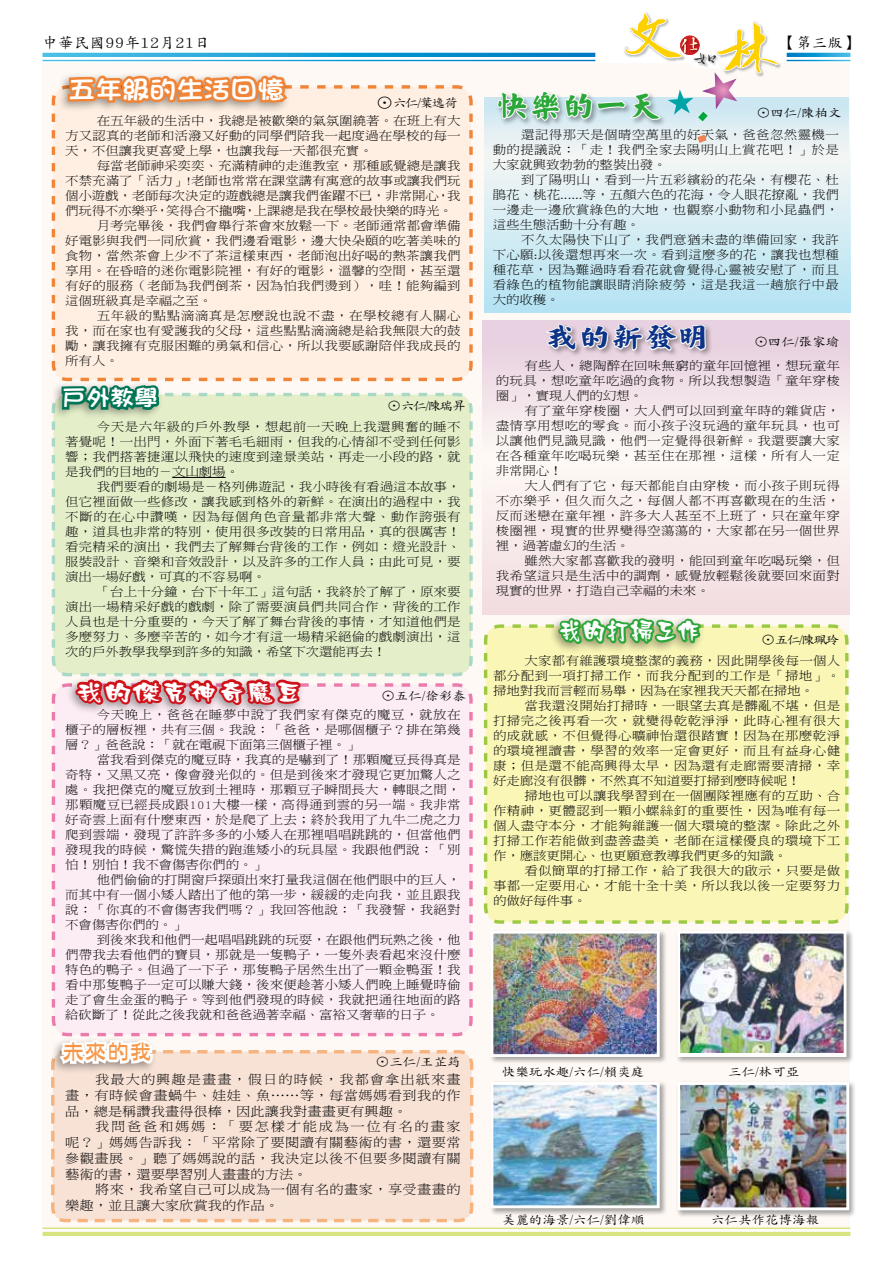
<style>
.page{position:relative;width:893px;height:1263px;background:#fff}
.page>*{position:absolute;margin:0;border:0;box-sizing:border-box;transform-origin:0 0}
.t1{font:29.7px "Maokai EG Heavy Big 5";color:#2aa738;scale:1.11 1}
.t2{font:26.4px "Maokai EG Heavy Big 5";color:#0c3388;scale:1.25 1}
.t3{font:24.3px "DF Fang Yuan Std W7";color:#fff;scale:1.11 1}
.t4{font:24.3px "Pop 3 EG Extra Big 5";color:#fff}
.t5{font:22.95px "Pop 3 EG Extra Big 5";color:#fff;scale:1.24 1}
.t6{font:21.6px "DF Fang Yuan Std W7";color:#fff;scale:1.11 1}
.t7{font:20.25px "DFPG Ya Yi W6 MP BF";color:#f79646;scale:1.11 1}
.t8{font:15px "DF Kai Shu Std W5";letter-spacing:.05em;color:#000}
.t9{font:12.9px/15.8px "DF Ming Std W3";letter-spacing:.025em;color:#000;text-align:justify;scale:1.11 1}
.t10{font:12.15px/15px "DF Ming Std W3";letter-spacing:.01em;color:#000;text-align:justify;scale:1.11 1}
.t11{font:12.15px "DF Kai Shu Std W5";color:#000;scale:1.11 1}
.t12{font:12.15px "DF Ming Std W3";letter-spacing:-.01em;color:#000;scale:1.11 1}
.t13{font:12.15px "DF Ming Std W3";letter-spacing:-.02em;color:#000;scale:1.11 1}
.t14{font:12.15px "DF Ming Std W3";letter-spacing:.04em;color:#000;scale:1.11 1}
.s1{font-family:"DF Ming Std W5";font-size:14.85px}
.s2{font-family:"DF Ming Std W5"}
</style>
<div class="page">
<div style="left:43px;top:64px;width:807px;height:1166px;background:#fef9f5"></div>
<hr style="left:43px;top:1227px;width:807px;height:2px;background:#d9e480">
<hr style="left:43px;top:1232px;width:807px;height:4px;background:#d9e480">
<svg style="left:43px;top:53px;width:453px;height:4px;background:#1fa2d7"></svg>
<svg style="left:787px;top:53px;width:63px;height:4px"></svg>
<svg style="left:448px;top:392px;width:25px;height:285px;background:#e1edcb"></svg>
<div style="left:482px;top:462px;width:368px;height:153px;background:#f6e6e8"></div>
<svg style="left:482px;top:321px;width:368px;height:184px"></svg>
<div style="left:546px;top:322px;width:167px;height:35px;background:#000;opacity:.35"></div>
<svg style="left:546px;top:320px;width:161px;height:102px"></svg>
<div style="left:676px;top:929px;width:178px;height:135px;background:#000;opacity:.35"></div>
<img style="left:681px;top:935px;width:161px;height:118px">
<div style="left:677px;top:931px;width:169px;height:126px;border:3px solid #fff"></div>
<div style="left:489px;top:929px;width:178px;height:135px;background:#000;opacity:.35"></div>
<img style="left:494px;top:935px;width:162px;height:118px">
<div style="left:490px;top:931px;width:170px;height:126px;border:3px solid #fff"></div>
<div style="left:489px;top:1080px;width:178px;height:136px;background:#000;opacity:.35"></div>
<img style="left:494px;top:1086px;width:162px;height:118px">
<div style="left:490px;top:1082px;width:170px;height:126px;border:3px solid #fff"></div>
<div style="left:676px;top:1080px;width:180px;height:138px;background:#000;opacity:.35"></div>
<img style="left:681px;top:1086px;width:164px;height:120px">
<div style="left:677px;top:1082px;width:172px;height:128px;border:3px solid #fff"></div>
<div style="left:51px;top:85px;width:422px;height:297px;background:#feefe2"></div>
<div style="left:56px;top:70px;width:235px;height:43px;background:#000;opacity:.38"></div>
<svg style="left:65px;top:70px;width:379px;height:198px;background:#fbe6d5"></svg>
<svg style="left:51px;top:683px;width:422px;height:354px"></svg>
<div style="left:483px;top:624px;width:366px;height:300px;background:#f9f6b6"></div>
<svg style="left:508px;top:614px;width:312px;height:131px;background:#eaeeb0"></svg>
<div style="left:484px;top:132px;width:366px;height:181px;background:linear-gradient(to bottom,#f8f6f4,#b6e4f3)"></div>
<svg style="left:484px;top:97px;width:364px;height:98px;fill:#ecf3f4"></svg>
<svg style="left:496px;top:12px;width:282px;height:131px"></svg>
<svg style="left:51px;top:375px;width:397px;height:637px"></svg>
<div style="left:51px;top:1050px;width:423px;height:173px;background:#f8e2d6"></div>
<div style="left:47px;top:1035px;width:109px;height:39px;background:#000;opacity:.38"></div>
<svg style="left:55px;top:1029px;width:393px;height:38px"></svg>
<p class="t8" style="left:43px;top:35px;width:169px">中華民國99年12月21日</p>
<p class="t8" style="left:781px;top:35px;width:79px">【第三版】</p>
<h3 class="t3" style="left:69px;top:76px;width:196px">五年級的生活回憶</h3>
<p class="t10" style="left:65px;top:112px;width:358px;text-indent:31px">在五年級的生活中，我總是被歡樂的氣氛圍繞著。在班上有大方又認真的老師和活潑又好動的同學們陪我一起度過在學校的每一天，不但讓我更喜愛上學，也讓我每一天都很充實。</p>
<p class="t10" style="left:97px;top:157px;width:329px">每當老師神采奕奕、充滿精神的走進教室，那種感覺總是讓我</p>
<p class="t10" style="left:65px;top:172px;width:358px">不禁充滿了「活力」!老師也常常在課堂講有寓意的故事或讓我們玩</p>
<p class="t12" style="left:65px;top:189px;width:358px">個小遊戲，老師每次決定的遊戲總是讓我們雀躍不已，非常開心，我</p>
<p class="t13" style="left:65px;top:204px;width:351px">們玩得不亦樂乎，笑得合不攏嘴，上課總是我在學校最快樂的時光。</p>
<p class="t10" style="left:97px;top:217px;width:329px">月考完畢後，我們會舉行茶會來放鬆一下。老師通常都會準備</p>
<p class="t10" style="left:65px;top:232px;width:358px">好電影與我們一同欣賞，我們邊看電影，邊大快朵頤的吃著美味的</p>
<p class="t10" style="left:65px;top:248px;width:358px">食物，當然茶會上少不了茶這樣東西，老師泡出好喝的熱茶讓我們</p>
<p class="t10" style="left:65px;top:263px;width:358px">享用。在昏暗的迷你電影院裡，有好的電影，溫馨的空間，甚至還</p>
<p class="t10" style="left:65px;top:278px;width:358px">有好的服務（老師為我們倒茶，因為怕我們燙到），哇！能夠編到</p>
<p class="t12" style="left:65px;top:294px;width:134px">這個班級真是幸福之至。</p>
<p class="t14" style="left:97px;top:309px;width:329px">五年級的點點滴滴真是怎麼說也說不盡，在學校總有人關心</p>
<p class="t10" style="left:65px;top:323px;width:358px">我，而在家也有愛護我的父母，這些點點滴滴總是給我無限大的鼓</p>
<p class="t10" style="left:65px;top:338px;width:358px">勵，讓我擁有克服困難的勇氣和信心，所以我要感謝陪伴我成長的</p>
<p class="t10" style="left:65px;top:353px;width:50px">所有人。</p>
<p class="t11" style="left:377px;top:96px;width:74px"><span class="s1">☉</span>六仁/葉逸荷</p>
<h3 class="t6" style="left:62px;top:386px;width:88px">戶外教學</h3>
<p class="t11" style="left:388px;top:399px;width:72px"><span class="s2">☉</span>六仁/陳瑞昇</p>
<p class="t10" style="left:65px;top:419px;width:358px;text-indent:31px">今天是六年級的戶外教學，想起前一天晚上我還興奮的睡不著覺呢！一出門，外面下著毛毛細雨，但我的心情卻不受到任何影響；我們搭著捷運以飛快的速度到達景美站，再走一小段的路，就是我們的目地的－文山劇場。</p>
<p class="t10" style="left:65px;top:479px;width:358px;text-indent:31px">我們要看的劇場是－格列佛遊記，我小時後有看過這本故事，但它裡面做一些修改，讓我感到格外的新鮮。在演出的過程中，我不斷的在心中讚嘆，因為每個角色音量都非常大聲、動作誇張有趣，道具也非常的特別，使用很多改裝的日常用品，真的很厲害！看完精采的演出，我們去了解舞台背後的工作，例如：燈光設計、服裝設計、音樂和音效設計，以及許多的工作人員；由此可見，要演出一場好戲，可真的不容易啊。</p>
<p class="t10" style="left:65px;top:584px;width:358px;text-indent:31px">「台上十分鐘，台下十年工」這句話，我終於了解了，原來要演出一場精采好戲的戲劇，除了需要演員們共同合作，背後的工作人員也是十分重要的，今天了解了舞台背後的事情，才知道他們是多麼努力、多麼辛苦的，如今才有這一場精采絕倫的戲劇演出，這次的戶外教學我學到許多的知識，希望下次還能再去！</p>
<h3 class="t5" style="left:75px;top:680px;width:185px">我的傑克神奇魔豆</h3>
<p class="t11" style="left:381px;top:689px;width:78px"><span class="s2">☉</span>五仁/徐彩泰</p>
<p class="t10" style="left:65px;top:707px;width:358px;text-indent:31px">今天晚上，爸爸在睡夢中說了我們家有傑克的魔豆，就放在櫃子的層板裡，共有三個。我說：「爸爸，是哪個櫃子？排在第幾層？」爸爸說：「就在電視下面第三個櫃子裡。」</p>
<p class="t10" style="left:65px;top:752px;width:358px;text-indent:31px">當我看到傑克的魔豆時，我真的是嚇到了！那顆魔豆長得真是奇特，又黑又亮，像會發光似的。但是到後來才發現它更加驚人之處。我把傑克的魔豆放到土裡時，那顆豆子瞬間長大，轉眼之間，那顆魔豆已經長成跟101大樓一樣，高得通到雲的另一端。我非常好奇雲上面有什麼東西，於是爬了上去；終於我用了九牛二虎之力爬到雲端，發現了許許多多的小矮人在那裡唱唱跳跳的，但當他們發現我的時候，驚慌失措的跑進矮小的玩具屋。我跟他們說：「別怕！別怕！我不會傷害你們的。」</p>
<p class="t10" style="left:65px;top:872px;width:358px;text-indent:31px">他們偷偷的打開窗戶探頭出來打量我這個在他們眼中的巨人，而其中有一個小矮人踏出了他的第一步，緩緩的走向我，並且跟我說：「你真的不會傷害我們嗎？」我回答他說：「我發誓，我絕對不會傷害你們的。」</p>
<p class="t10" style="left:65px;top:932px;width:358px;text-indent:31px">到後來我和他們一起唱唱跳跳的玩耍，在跟他們玩熟之後，他們帶我去看他們的寶貝，那就是一隻鴨子，一隻外表看起來沒什麼特色的鴨子。但過了一下子，那隻鴨子居然生出了一顆金鴨蛋！我看中那隻鴨子一定可以賺大錢，後來便趁著小矮人們晚上睡覺時偷走了會生金蛋的鴨子。等到他們發現的時候，我就把通往地面的路給砍斷了！從此之後我就和爸爸過著幸福、富裕又奢華的日子。</p>
<h3 class="t7" style="left:62px;top:1042px;width:83px">未來的我</h3>
<p class="t11" style="left:376px;top:1055px;width:78px"><span class="s2">☉</span>三仁/王芷筠</p>
<p class="t9" style="left:65px;top:1071px;width:358px;text-indent:30px">我最大的興趣是畫畫，假日的時候，我都會拿出紙來畫畫，有時候會畫蝸牛、娃娃、魚……等，每當媽媽看到我的作品，總是稱讚我畫得很棒，因此讓我對畫畫更有興趣。</p>
<p class="t9" style="left:65px;top:1118px;width:358px;text-indent:30px">我問爸爸和媽媽：「要怎樣才能成為一位有名的畫家呢？」媽媽告訴我：「平常除了要閱讀有關藝術的書，還要常參觀畫展。」聽了媽媽說的話，我決定以後不但要多閱讀有關藝術的書，還要學習別人畫畫的方法。</p>
<p class="t9" style="left:65px;top:1181px;width:358px;text-indent:30px">將來，我希望自己可以成為一個有名的畫家，享受畫畫的樂趣，並且讓大家欣賞我的作品。</p>
<h1 class="t1" style="left:496px;top:91px;width:150px">快樂的一天</h1>
<p class="t11" style="left:757px;top:106px;width:78px">☉四仁/陳柏文</p>
<p class="t10" style="left:493px;top:127px;width:313px;text-indent:28px">還記得那天是個晴空萬里的好天氣，爸爸忽然靈機一動的提議說：「走！我們全家去陽明山上賞花吧！」於是大家就興致勃勃的整裝出發。</p>
<p class="t10" style="left:493px;top:172px;width:313px;text-indent:28px">到了陽明山，看到一片五彩繽紛的花朵，有櫻花、杜鵑花、桃花......等，五顏六色的花海，令人眼花撩亂，我們一邊走一邊欣賞綠色的大地，也觀察小動物和小昆蟲們，這些生態活動十分有趣。</p>
<p class="t10" style="left:493px;top:232px;width:313px;text-indent:28px">不久太陽快下山了，我們意猶未盡的準備回家，我許下心願:以後還想再來一次。看到這麼多的花，讓我也想種種花草，因為難過時看看花就會覺得心靈被安慰了，而且看綠色的植物能讓眼睛消除疲勞，這是我這一趟旅行中最大的收穫。</p>
<h2 class="t2" style="left:545px;top:324px;width:133px">我的新發明</h2>
<p class="t11" style="left:754px;top:335px;width:78px">☉四仁/張家瑜</p>
<p class="t10" style="left:496px;top:358px;width:311px;text-indent:28px">有些人，總陶醉在回味無窮的童年回憶裡，想玩童年的玩具，想吃童年吃過的食物。所以我想製造「童年穿梭圈」，實現人們的幻想。</p>
<p class="t10" style="left:496px;top:403px;width:311px;text-indent:28px">有了童年穿梭圈，大人們可以回到童年時的雜貨店，盡情享用想吃的零食。而小孩子沒玩過的童年玩具，也可以讓他們見識見識，他們一定覺得很新鮮。我還要讓大家在各種童年吃喝玩樂，甚至住在那裡，這樣，所有人一定非常開心！</p>
<p class="t10" style="left:496px;top:478px;width:311px;text-indent:28px">大人們有了它，每天都能自由穿梭，而小孩子則玩得不亦樂乎，但久而久之，每個人都不再喜歡現在的生活，反而迷戀在童年裡，許多大人甚至不上班了，只在童年穿梭圈裡，現實的世界變得空蕩蕩的，大家都在另一個世界裡，過著虛幻的生活。</p>
<p class="t10" style="left:496px;top:553px;width:311px;text-indent:28px">雖然大家都喜歡我的發明，能回到童年吃喝玩樂，但我希望這只是生活中的調劑，感覺放輕鬆後就要回來面對現實的世界，打造自己幸福的未來。</p>
<h3 class="t4" style="left:558px;top:618px;width:144px">我的打掃工作</h3>
<p class="t10" style="left:493px;top:652px;width:314px;text-indent:31px">大家都有維護環境整潔的義務，因此開學後每一個人都分配到一項打掃工作，而我分配到的工作是「掃地」。掃地對我而言輕而易舉，因為在家裡我天天都在掃地。</p>
<p class="t10" style="left:493px;top:697px;width:314px;text-indent:31px">當我還沒開始打掃時，一眼望去真是髒亂不堪，但是打掃完之後再看一次，就變得乾乾淨淨，此時心裡有很大的成就感，不但覺得心曠神怡還很踏實！因為在那麼乾淨的環境裡讀書，學習的效率一定會更好，而且有益身心健康；但是還不能高興得太早，因為還有走廊需要清掃，幸好走廊沒有很髒，不然真不知道要打掃到麼時候呢！</p>
<p class="t10" style="left:493px;top:788px;width:314px;text-indent:31px">掃地也可以讓我學習到在一個團隊裡應有的互助、合作精神，更體認到一顆小螺絲釘的重要性，因為唯有每一個人盡守本分，才能夠維護一個大環境的整潔。除此之外打掃工作若能做到盡善盡美，老師在這樣優良的環境下工作，應該更開心、也更願意教導我們更多的知識。</p>
<p class="t10" style="left:493px;top:863px;width:314px;text-indent:31px">看似簡單的打掃工作，給了我很大的啟示，只要是做事都一定要用心，才能十全十美，所以我以後一定要努力的做好每件事。</p>
<p class="t11" style="left:761px;top:633px;width:72px"><span class="s2">☉</span>五仁/陳珮玲</p>
<p class="t11" style="left:502px;top:1065px;width:130px">快樂玩水趣/六仁/賴奕庭</p>
<p class="t11" style="left:728px;top:1065px;width:66px">三仁/林可亞</p>
<p class="t11" style="left:502px;top:1213px;width:130px">美麗的海景/六仁/劉偉順</p>
<p class="t11" style="left:711px;top:1213px;width:99px">六仁共作花博海報</p>
</div>
